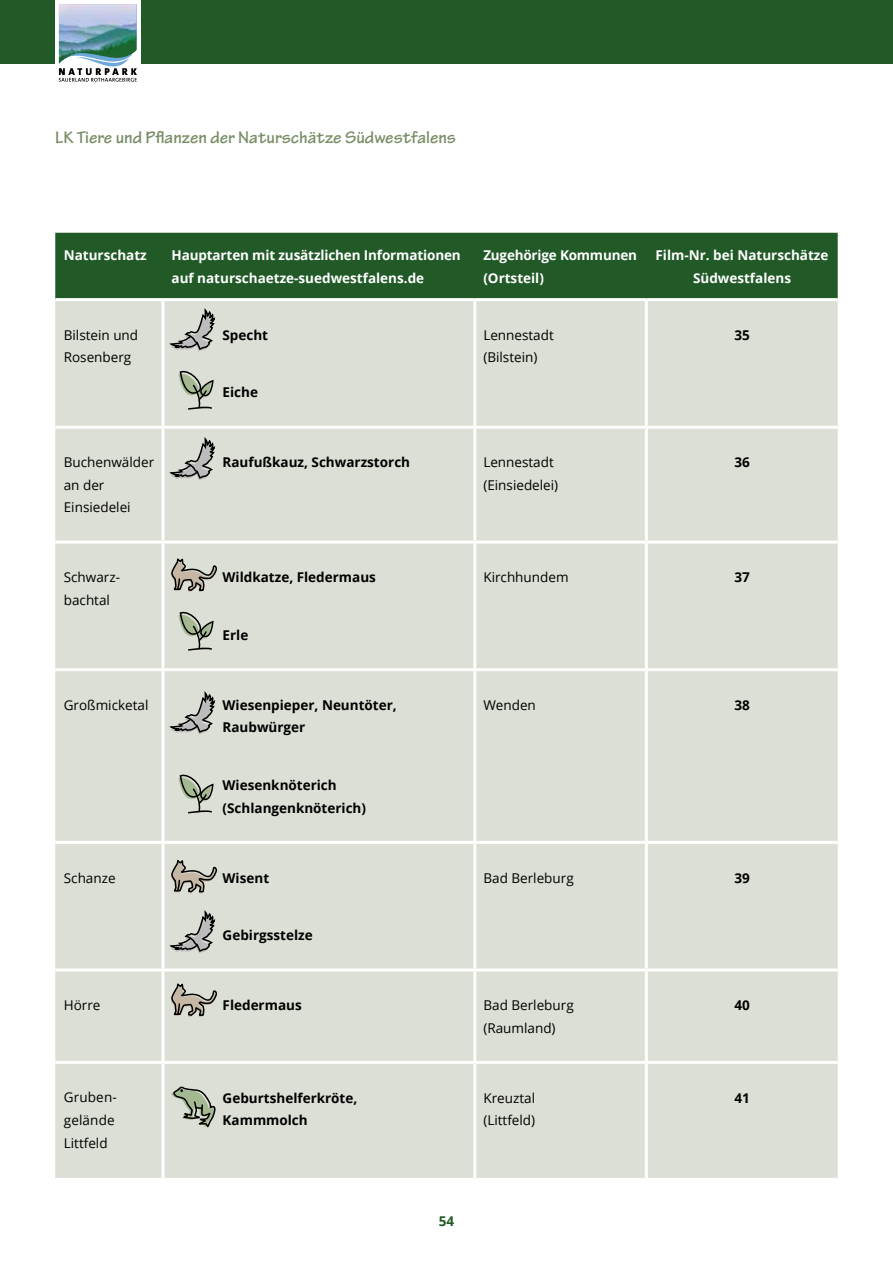
<style>
.page{position:relative;width:893px;height:1263px;background:#fff}
.page>*{position:absolute;margin:0;border:0;box-sizing:border-box;transform-origin:0 0}
.t1{font:700 18px "Tekton Pro";color:#788e67}
.t2{font:13.5px/22.5px "Open Sans";color:#000}
.t3{font:700 13.5px/22.5px "Open Sans";color:#000}
.t4{font:700 13.5px/22.5px "Open Sans";color:#fff}
.t5{font:700 13.5px "Open Sans";color:#215a27}
</style>
<div class="page">
<div style="left:0;top:0;width:893px;height:64px;background:#215a27"></div>
<div style="left:55px;top:0;width:85px;height:85px;background:#fff"></div>
<svg style="left:59px;top:4px;width:78px;height:78px"></svg>
<div style="left:55px;top:233px;width:783px;height:65px;background:#215a27"></div>
<div style="left:55px;top:301px;width:783px;height:877px;background:#dbdfd5"></div>
<div style="left:55px;top:429px;width:783px;height:632px;background:#dbdfd5"></div>
<hr style="left:161px;top:301px;width:3px;height:125px;background:#fff">
<hr style="left:473px;top:301px;width:3px;height:125px;background:#fff">
<hr style="left:645px;top:301px;width:3px;height:125px;background:#fff">
<hr style="left:55px;top:426px;width:108px;height:3px;background:#fff">
<hr style="left:163px;top:426px;width:312px;height:3px;background:#fff">
<hr style="left:161px;top:429px;width:3px;height:112px;background:#fff">
<hr style="left:475px;top:426px;width:171px;height:3px;background:#fff">
<hr style="left:473px;top:429px;width:3px;height:112px;background:#fff">
<hr style="left:646px;top:426px;width:192px;height:3px;background:#fff">
<hr style="left:645px;top:429px;width:3px;height:112px;background:#fff">
<hr style="left:55px;top:541px;width:108px;height:3px;background:#fff">
<hr style="left:163px;top:541px;width:312px;height:3px;background:#fff">
<hr style="left:161px;top:544px;width:3px;height:124px;background:#fff">
<hr style="left:475px;top:541px;width:171px;height:3px;background:#fff">
<hr style="left:473px;top:544px;width:3px;height:124px;background:#fff">
<hr style="left:646px;top:541px;width:192px;height:3px;background:#fff">
<hr style="left:645px;top:544px;width:3px;height:124px;background:#fff">
<hr style="left:55px;top:668px;width:108px;height:3px;background:#fff">
<hr style="left:163px;top:668px;width:312px;height:3px;background:#fff">
<hr style="left:161px;top:671px;width:3px;height:170px;background:#fff">
<hr style="left:475px;top:668px;width:171px;height:3px;background:#fff">
<hr style="left:473px;top:671px;width:3px;height:170px;background:#fff">
<hr style="left:646px;top:668px;width:192px;height:3px;background:#fff">
<hr style="left:645px;top:671px;width:3px;height:170px;background:#fff">
<hr style="left:55px;top:841px;width:108px;height:3px;background:#fff">
<hr style="left:163px;top:841px;width:312px;height:3px;background:#fff">
<hr style="left:161px;top:844px;width:3px;height:124px;background:#fff">
<hr style="left:475px;top:841px;width:171px;height:3px;background:#fff">
<hr style="left:473px;top:844px;width:3px;height:124px;background:#fff">
<hr style="left:646px;top:841px;width:192px;height:3px;background:#fff">
<hr style="left:645px;top:844px;width:3px;height:124px;background:#fff">
<hr style="left:55px;top:968px;width:108px;height:3px;background:#fff">
<hr style="left:163px;top:968px;width:312px;height:3px;background:#fff">
<hr style="left:161px;top:971px;width:3px;height:90px;background:#fff">
<hr style="left:475px;top:968px;width:171px;height:3px;background:#fff">
<hr style="left:473px;top:971px;width:3px;height:90px;background:#fff">
<hr style="left:646px;top:968px;width:192px;height:3px;background:#fff">
<hr style="left:645px;top:971px;width:3px;height:90px;background:#fff">
<hr style="left:55px;top:1061px;width:108px;height:3px;background:#fff">
<hr style="left:163px;top:1061px;width:312px;height:3px;background:#fff">
<hr style="left:161px;top:1064px;width:3px;height:114px;background:#fff">
<hr style="left:475px;top:1061px;width:171px;height:3px;background:#fff">
<hr style="left:473px;top:1064px;width:3px;height:114px;background:#fff">
<hr style="left:646px;top:1061px;width:192px;height:3px;background:#fff">
<hr style="left:645px;top:1064px;width:3px;height:114px;background:#fff">
<svg style="left:170px;top:310px;width:46px;height:42px;background:#b2b4ae"></svg>
<svg style="left:170px;top:439px;width:46px;height:42px;background:#b2b4ae"></svg>
<svg style="left:170px;top:693px;width:46px;height:42px;background:#b2b4ae"></svg>
<svg style="left:170px;top:912px;width:46px;height:42px;background:#b2b4ae"></svg>
<svg style="left:179px;top:369px;width:35px;height:41px"></svg>
<svg style="left:179px;top:609px;width:35px;height:42px"></svg>
<svg style="left:179px;top:772px;width:35px;height:42px"></svg>
<svg style="left:170px;top:548px;width:47px;height:44px;background:#b6b6ab"></svg>
<svg style="left:170px;top:849px;width:47px;height:44px;background:#b6b6ab"></svg>
<svg style="left:170px;top:973px;width:47px;height:44px;background:#b6b6ab"></svg>
<svg style="left:171px;top:1085px;width:45px;height:45px;background:#aab2a2"></svg>
<h1 class="t1" style="left:55px;top:126px;width:402px">LK Tiere und Pflanzen der Naturschätze Südwestfalens</h1>
<p class="t4" style="left:64px;top:244px;width:85px">Naturschatz</p>
<p class="t4" style="left:171px;top:244px;width:291px">Hauptarten mit zusätzlichen Informationen auf naturschaetze-suedwestfalens.de</p>
<p class="t4" style="left:483px;top:244px;width:155px">Zugehörige Kommunen (Ortsteil)</p>
<p class="t4" style="left:655px;top:244px;width:174px;text-align:center">Film-Nr. bei Naturschätze<br>Südwestfalens</p>
<p class="t2" style="left:64px;top:323px;width:76px">Bilstein und<br>Rosenberg</p>
<p class="t3" style="left:223px;top:323px;width:47px">Specht</p>
<p class="t3" style="left:223px;top:381px;width:37px">Eiche</p>
<p class="t2" style="left:483px;top:323px;width:72px">Lennestadt (Bilstein)</p>
<p class="t3" style="left:734px;top:323px;width:17px">35</p>
<p class="t2" style="left:64px;top:451px;width:92px">Buchenwälder an der<br>Einsiedelei</p>
<p class="t3" style="left:223px;top:451px;width:189px">Raufußkauz, Schwarzstorch</p>
<p class="t2" style="left:483px;top:451px;width:76px">Lennestadt (Einsiedelei)</p>
<p class="t3" style="left:734px;top:451px;width:17px">36</p>
<p class="t2" style="left:64px;top:566px;width:57px">Schwarz&shy;bachtal</p>
<p class="t3" style="left:223px;top:566px;width:155px">Wildkatze, Fledermaus</p>
<p class="t3" style="left:223px;top:623px;width:27px">Erle</p>
<p class="t2" style="left:64px;top:693px;width:86px">Großmicketal</p>
<p class="t3" style="left:223px;top:693px;width:176px">Wiesenpieper, Neuntöter,<br>Raubwürger</p>
<p class="t3" style="left:223px;top:774px;width:145px">Wiesenknöterich (Schlangenknöterich)</p>
<p class="t2" style="left:64px;top:866px;width:53px">Schanze</p>
<p class="t3" style="left:223px;top:866px;width:48px">Wisent</p>
<p class="t3" style="left:223px;top:924px;width:92px">Gebirgsstelze</p>
<p class="t2" style="left:483px;top:566px;width:87px">Kirchhundem</p>
<p class="t3" style="left:734px;top:566px;width:17px">37</p>
<p class="t2" style="left:483px;top:693px;width:54px">Wenden</p>
<p class="t3" style="left:734px;top:693px;width:17px">38</p>
<p class="t2" style="left:483px;top:866px;width:92px">Bad Berleburg</p>
<p class="t3" style="left:734px;top:866px;width:17px">39</p>
<p class="t2" style="left:64px;top:994px;width:38px">Hörre</p>
<p class="t3" style="left:223px;top:994px;width:81px">Fledermaus</p>
<p class="t2" style="left:483px;top:994px;width:92px">Bad Berleburg (Raumland)</p>
<p class="t3" style="left:734px;top:994px;width:17px">40</p>
<p class="t2" style="left:64px;top:1086px;width:54px">Gruben&shy;gelände<br>Littfeld</p>
<p class="t3" style="left:223px;top:1086px;width:136px">Geburtshelferkröte,<br>Kammmolch</p>
<p class="t2" style="left:483px;top:1086px;width:53px">Kreuztal (Littfeld)</p>
<p class="t3" style="left:734px;top:1086px;width:17px">41</p>
<p class="t5" style="left:439px;top:1211px;width:17px">54</p>
</div>
